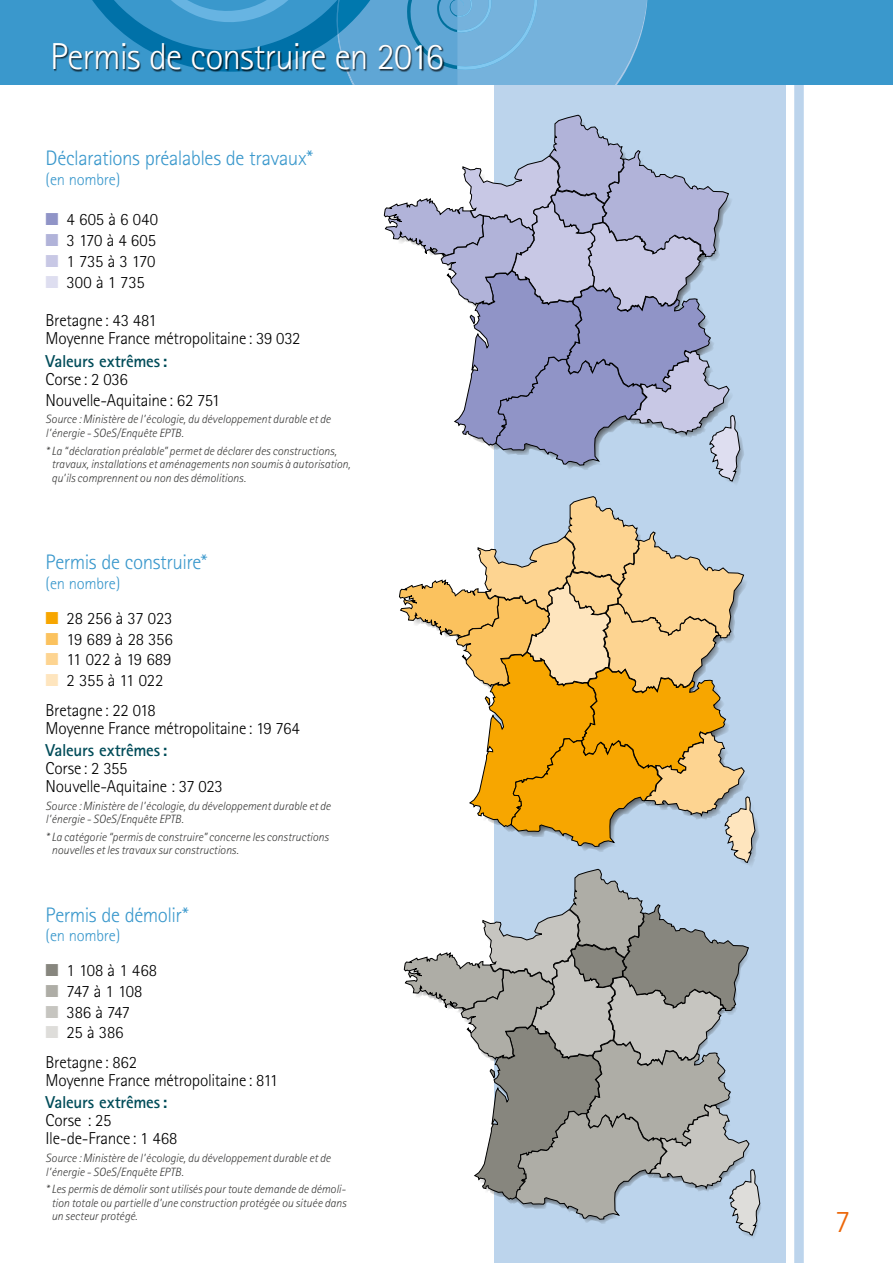
<style>
.page{position:relative;width:893px;height:1263px;background:#fff}
.page>*{position:absolute;margin:0;border:0;box-sizing:border-box;transform-origin:0 0}
.t1{font:300 37.5px "Rotis Sans Serif";letter-spacing:-.025em;color:#fff}
.t2{font:300 31.5px "Rotis Sans Serif";color:#ec6608}
.t3{font:300 21px "Rotis Sans Serif";letter-spacing:-.02em;color:#3a98cc}
.t4{font:300 17.25px/18px "Rotis Sans Serif";letter-spacing:-.015em;color:#000}
.t5{font:700 17.25px "Rotis Sans Serif";letter-spacing:-.015em;color:#004c59}
.t6{font:300 16.5px "Rotis Sans Serif";letter-spacing:-.015em;color:#3a98cc}
.t7{font:italic 300 12px/13.5px "Rotis Sans Serif";letter-spacing:-.005em;color:#3c3c3b}
.s1{color:#9094c7}
.s2{color:#b1b3d9}
.s3{color:#c8c8e5}
.s4{color:#dedef0}
.s5{color:#f7a600}
.s6{color:#fbc25e}
.s7{color:#fdd491}
.s8{color:#fee5be}
.s9{color:#87867e}
.s10{color:#aeada6}
.s11{color:#c6c5c0}
.s12{color:#deddda}
</style>
<div class="page">
<div style="left:494px;top:85px;width:291px;height:1178px;background:#bcd4ec"></div>
<svg style="left:794px;top:85px;width:10px;height:1178px;background:#bfd6ec"></svg>
<div style="left:0;top:0;width:893px;height:85px;background:#3a98cc"></div>
<svg style="left:92px;top:0;width:556px;height:85px"></svg>
<div style="left:54px;top:44px;width:390px;height:28px;background:#000;opacity:.75"></div>
<svg style="left:384px;top:115px;width:356px;height:367px"></svg>
<svg style="left:399px;top:496px;width:356px;height:367px"></svg>
<svg style="left:404px;top:869px;width:356px;height:367px"></svg>
<h1 class="t1" style="left:50px;top:35px;width:395px">Permis de construire en 2016</h1>
<h3 class="t3" style="left:46px;top:146px;width:269px">Déclarations préalables de travaux*</h3>
<h3 class="t6" style="left:46px;top:170px;width:76px">(en nombre)</h3>
<h3 class="t4" style="left:46px;top:211px;width:114px"><span class="s1">■</span> 4 605 à 6 040</h3>
<h3 class="t4" style="left:46px;top:231px;width:112px"><span class="s2">■</span> 3 170 à 4 605</h3>
<h3 class="t4" style="left:46px;top:252px;width:111px"><span class="s3">■</span> 1 735 à 3 170</h3>
<h3 class="t4" style="left:46px;top:273px;width:101px"><span class="s4">■</span> 300 à 1 735</h3>
<h3 class="t4" style="left:46px;top:312px;width:256px">Bretagne: 43 481<br>Moyenne France métropolitaine: 39 032</h3>
<h3 class="t5" style="left:46px;top:350px;width:123px">Valeurs extrêmes:</h3>
<h3 class="t4" style="left:46px;top:368px;width:176px;line-height:21px">Corse: 2 036<br>Nouvelle-Aquitaine: 62 751</h3>
<p class="t7" style="left:46px;top:413px;width:286px">Source : Ministère de l’écologie, du développement durable et de l’énergie - SOeS/Enquête EPTB.</p>
<p class="t7" style="left:51px;top:444px;width:301px;text-indent:-6px">* La “déclaration préalable” permet de déclarer des constructions, travaux, installations et aménagements non soumis à autorisation, qu’ils comprennent ou non des démolitions.</p>
<h3 class="t3" style="left:46px;top:550px;width:163px">Permis de construire*</h3>
<h3 class="t6" style="left:46px;top:574px;width:76px">(en nombre)</h3>
<h3 class="t4" style="left:46px;top:609px;width:128px"><span class="s5">■</span> 28 256 à 37 023</h3>
<h3 class="t4" style="left:46px;top:630px;width:129px"><span class="s6">■</span> 19 689 à 28 356</h3>
<h3 class="t4" style="left:46px;top:650px;width:127px"><span class="s7">■</span> 11 022 à 19 689</h3>
<h3 class="t4" style="left:46px;top:671px;width:119px"><span class="s8">■</span> 2 355 à 11 022</h3>
<h3 class="t4" style="left:46px;top:701px;width:256px">Bretagne: 22 018<br>Moyenne France métropolitaine: 19 764</h3>
<h3 class="t5" style="left:46px;top:739px;width:123px">Valeurs extrêmes:</h3>
<h3 class="t4" style="left:46px;top:759px;width:179px">Corse: 2 355<br>Nouvelle-Aquitaine : 37 023</h3>
<p class="t7" style="left:46px;top:799px;width:286px">Source : Ministère de l’écologie, du développement durable et de l’énergie - SOeS/Enquête EPTB.</p>
<p class="t7" style="left:51px;top:830px;width:279px;text-indent:-6px">* La catégorie “permis de construire” concerne les constructions nouvelles et les travaux sur constructions.</p>
<h3 class="t3" style="left:46px;top:902px;width:145px">Permis de démolir*</h3>
<h3 class="t6" style="left:46px;top:926px;width:76px">(en nombre)</h3>
<h3 class="t4" style="left:46px;top:961px;width:113px"><span class="s9">■</span> 1 108 à 1 468</h3>
<h3 class="t4" style="left:46px;top:982px;width:98px"><span class="s10">■</span> 747 à 1 108</h3>
<h3 class="t4" style="left:46px;top:1003px;width:86px"><span class="s11">■</span> 386 à 747</h3>
<h3 class="t4" style="left:46px;top:1024px;width:79px"><span class="s12">■</span> 25 à 386</h3>
<h3 class="t4" style="left:46px;top:1053px;width:234px">Bretagne: 862<br>Moyenne France métropolitaine: 811</h3>
<h3 class="t5" style="left:46px;top:1091px;width:123px">Valeurs extrêmes:</h3>
<h3 class="t4" style="left:46px;top:1111px;width:133px">Corse : 25<br>Ile-de-France: 1 468</h3>
<p class="t7" style="left:46px;top:1151px;width:286px">Source : Ministère de l’écologie, du développement durable et de l’énergie - SOeS/Enquête EPTB.</p>
<p class="t7" style="left:51px;top:1183px;width:296px;text-align:justify;text-indent:-6px">* Les permis de démolir sont utilisés pour toute demande de démoli&shy;tion totale ou partielle d’une construction protégée ou située dans un secteur protégé.</p>
<h2 class="t2" style="left:835px;top:1203px;width:17px">7</h2>
</div>
